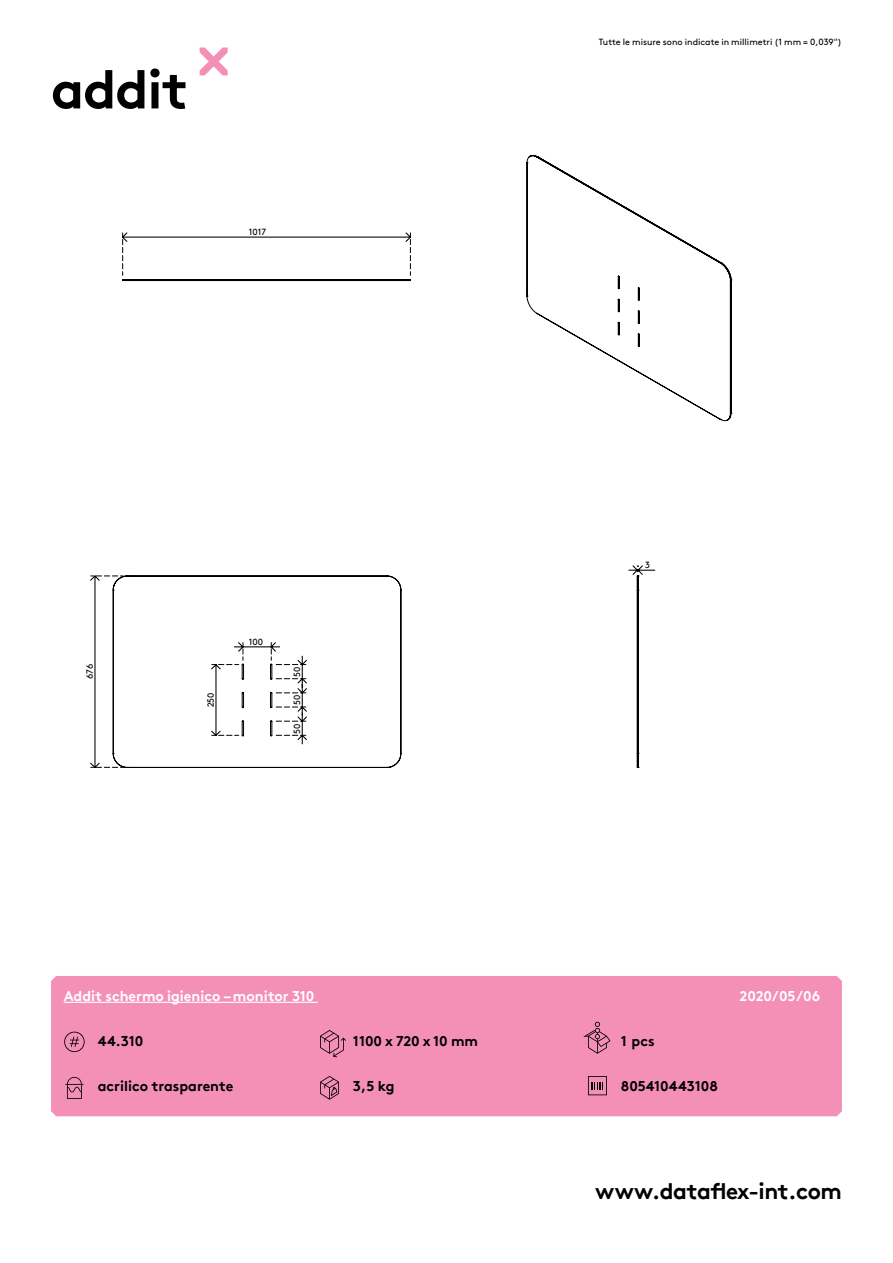
<style>
.page{position:relative;width:893px;height:1263px;background:#fff}
.page>*{position:absolute;margin:0;border:0;box-sizing:border-box;transform-origin:0 0}
.t1{font:700 54px "Brown Pro TT";letter-spacing:-.02em;color:#000}
.t2{font:700 22.5px "Brown Pro TT";letter-spacing:-.02em;color:#000}
.t3{font:700 14.25px "Brown Pro TT";color:#000}
.t4{font:700 14.25px "Brown Pro TT";color:#fff}
.t5{font:9px "Brown";color:#000}
.t6{font:9px "Brown Pro TT Regular Alt";color:#000}
</style>
<div class="page">
<svg style="left:200px;top:47px;width:28px;height:28px"></svg>
<div style="left:51px;top:976px;width:791px;height:140px;background:#f490b6"></div>
<svg style="left:90px;top:575px;width:20px;height:193px"></svg>
<svg style="left:526px;top:154px;width:206px;height:268px"></svg>
<svg style="left:112px;top:575px;width:290px;height:193px"></svg>
<svg style="left:122px;top:232px;width:289px;height:50px"></svg>
<svg style="left:628px;top:565px;width:28px;height:26px"></svg>
<svg style="left:637px;top:753px;width:2px;height:15px"></svg>
<hr style="left:637px;top:590px;width:1px;height:163px;background:#000">
<hr style="left:638px;top:590px;width:1px;height:163px;background:#000">
<svg style="left:64px;top:1032px;width:21px;height:20px"></svg>
<svg style="left:65px;top:1077px;width:18px;height:22px"></svg>
<svg style="left:320px;top:1030px;width:26px;height:27px"></svg>
<svg style="left:583px;top:1022px;width:27px;height:32px"></svg>
<svg style="left:320px;top:1076px;width:19px;height:24px"></svg>
<svg style="left:588px;top:1076px;width:19px;height:19px"></svg>
<hr style="left:64px;top:1002px;width:254px;height:1px;background:#fff">
<h1 class="t1" style="left:51px;top:46px;width:139px">addit</h1>
<p class="t6" style="left:249px;top:225px;width:19px">1017</p>
<p class="t6" style="left:249px;top:635px;width:16px">100</p>
<p class="t6" style="left:83px;top:679px;width:17px;rotate:-90deg">676</p>
<p class="t6" style="left:290px;top:677px;width:12px;rotate:-90deg">50</p>
<p class="t6" style="left:290px;top:705px;width:12px;rotate:-90deg">50</p>
<p class="t6" style="left:290px;top:733px;width:12px;rotate:-90deg">50</p>
<p class="t6" style="left:204px;top:707px;width:16px;rotate:-90deg">250</p>
<p class="t5" style="left:599px;top:35px;width:245px">Tutte le misure sono indicate in millimetri (1 mm = 0,039")</p>
<p class="t6" style="left:645px;top:558px;width:6px">3</p>
<p class="t4" style="left:64px;top:985px;width:252px">Addit schermo igienico – monitor 310</p>
<p class="t4" style="left:740px;top:985px;width:82px">2020/05/06</p>
<p class="t3" style="left:98px;top:1029px;width:47px">44.310</p>
<p class="t3" style="left:98px;top:1074px;width:137px">acrilico trasparente</p>
<p class="t3" style="left:353px;top:1029px;width:127px">1100 x 720 x 10 mm</p>
<p class="t3" style="left:621px;top:1029px;width:35px">1 pcs</p>
<p class="t3" style="left:353px;top:1074px;width:43px">3,5 kg</p>
<p class="t3" style="left:621px;top:1074px;width:99px">805410443108</p>
<h2 class="t2" style="left:595px;top:1173px;width:248px">www.dataflex-int.com</h2>
</div>
